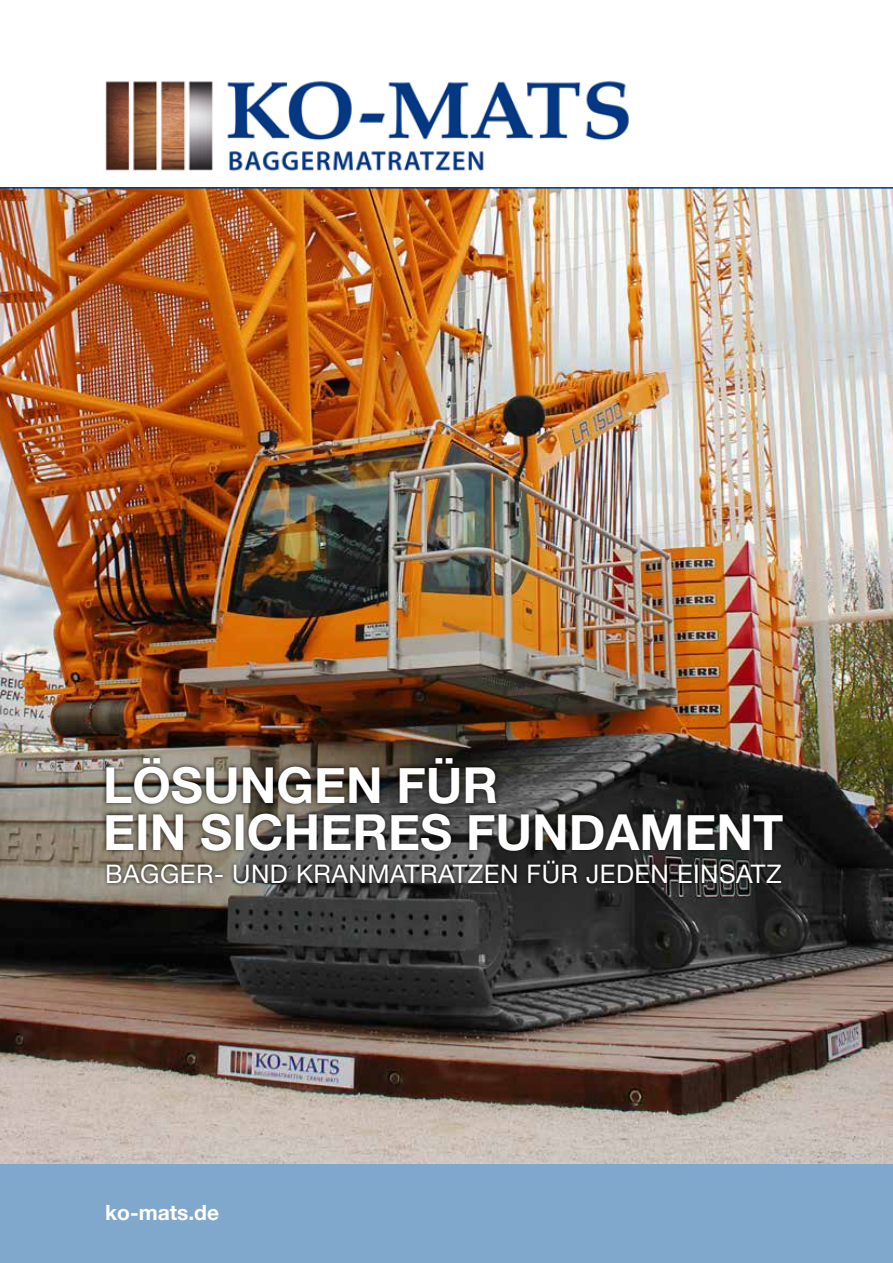
<style>
.page{position:relative;width:893px;height:1263px;background:#fff}
.page>*{position:absolute;margin:0;border:0;box-sizing:border-box;transform-origin:0 0}
.t1{font:700 49.5px/46.5px "Helvetica Neue";color:#fff}
.t2{font:25.5px "Helvetica Neue";letter-spacing:.02em;color:#fff}
.t3{font:700 21px "Helvetica Neue";color:#fff}
</style>
<div class="page">
<div style="left:0;top:978px;width:893px;height:285px;background:#80a8cd"></div>
<img style="left:0;top:189px;width:893px;height:974px">
<img style="left:105px;top:81px;width:524px;height:90px">
<div style="left:102px;top:753px;width:686px;height:101px;background:#000;opacity:.8"></div>
<div style="left:103px;top:857px;width:682px;height:31px;background:#000;opacity:.8"></div>
<hr style="left:0;top:187px;width:893px;height:2px;background:#003882">
<h1 class="t1" style="left:103px;top:763px;width:682px">LÖSUNGEN FÜR<br>EIN SICHERES FUNDAMENT</h1>
<p class="t2" style="left:105px;top:856px;width:678px">BAGGER- UND KRANMATRATZEN FÜR JEDEN EINSATZ</p>
<p class="t3" style="left:105px;top:1196px;width:115px">ko-mats.de</p>
</div>
